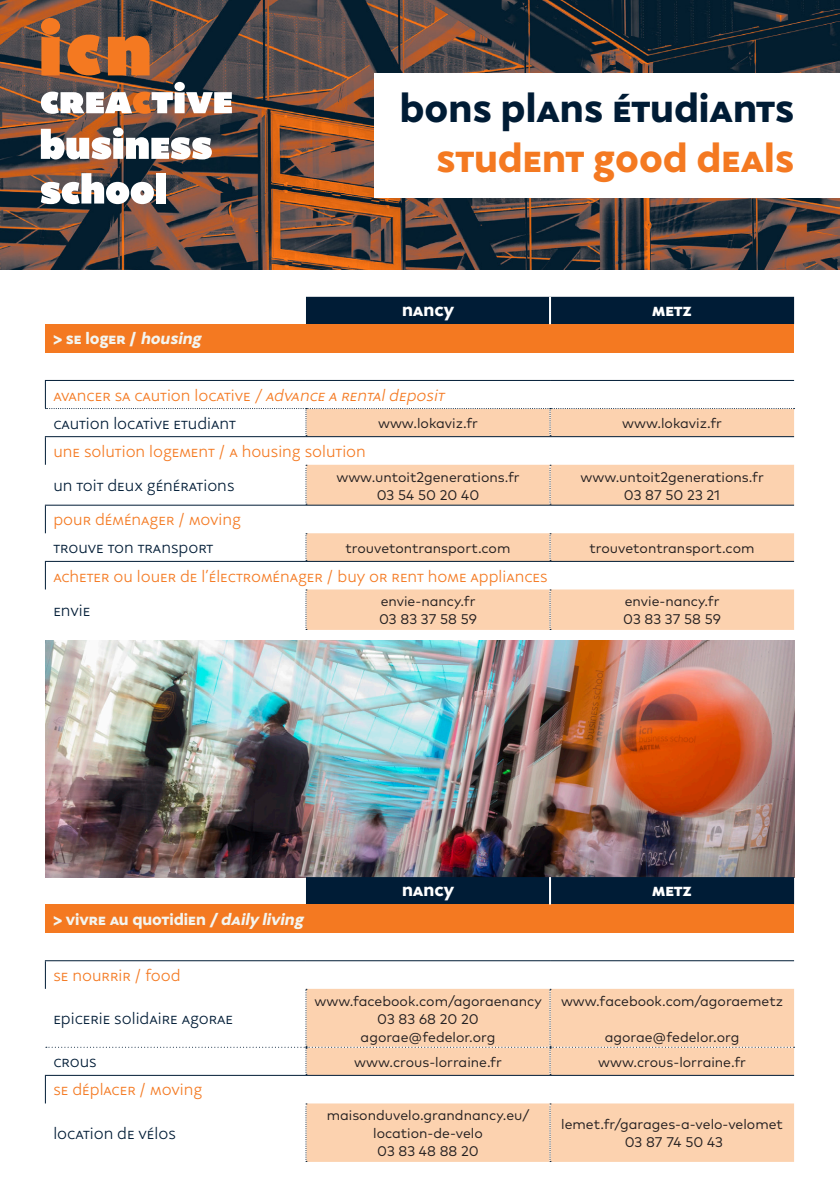
<style>
.page{position:relative;width:840px;height:1191px;background:#fff}
.page>*{position:absolute;margin:0;border:0;box-sizing:border-box;transform-origin:0 0}
.t1{font:700 44px/50px "Artem";color:#001c35;text-align:right}
.t2{font:700 20px "Artem";color:#fff}
.t3{font:300 18px "Artem";color:#f47921}
.t4{font:300 18px "Artem";color:#001c36}
.t5{font:700 18px "Artem";color:#f3f5f0}
.t6{font:14px/18px "Mark Pro";color:#231f20;text-align:center}
.s1{color:#f47921}
.s2{font-style:italic}
</style>
<div class="page">
<div style="left:306px;top:297px;width:487px;height:27px;background:#001c36"></div>
<div style="left:45px;top:324px;width:748px;height:28px;background:#f47921"></div>
<hr style="left:548px;top:297px;width:2px;height:27px;background:#fff">
<hr style="left:45px;top:380px;width:261px;height:1px;background:#001c36">
<hr style="left:306px;top:380px;width:243px;height:1px;background:#001c36">
<hr style="left:549px;top:380px;width:244px;height:1px;background:#001c36">
<svg style="left:45px;top:381px;width:749px;height:249px"></svg>
<img style="left:45px;top:641px;width:748px;height:236px">
<div style="left:306px;top:877px;width:487px;height:27px;background:#001c36"></div>
<div style="left:45px;top:904px;width:748px;height:28px;background:#f47921"></div>
<hr style="left:45px;top:960px;width:261px;height:1px;background:#001c36">
<hr style="left:306px;top:960px;width:243px;height:1px;background:#001c36">
<hr style="left:549px;top:960px;width:244px;height:1px;background:#001c36">
<svg style="left:45px;top:961px;width:749px;height:200px"></svg>
<hr style="left:548px;top:877px;width:2px;height:27px;background:#fff">
<img style="left:0;top:0;width:839px;height:269px">
<div style="left:374px;top:74px;width:465px;height:124px;background:#fff"></div>
<svg style="left:41px;top:127px;width:171px;height:32px"></svg>
<svg style="left:41px;top:173px;width:113px;height:31px"></svg>
<div style="left:156px;top:173px;width:10px;height:30px;background:#fff"></div>
<svg style="left:41px;top:82px;width:191px;height:32px"></svg>
<svg style="left:41px;top:18px;width:19px;height:57px"></svg>
<svg style="left:67px;top:35px;width:33px;height:40px"></svg>
<svg style="left:108px;top:36px;width:41px;height:39px;background:#e17325"></svg>
<p class="t1" style="left:399px;top:85px;width:396px">bons plans étudiants <span class="s1">student good deals</span></p>
<p class="t2" style="left:402px;top:301px;width:54px">NANCY</p>
<p class="t2" style="left:652px;top:301px;width:41px">METZ</p>
<p class="t5" style="left:53px;top:331px;width:152px">&gt; S E L O G E R / <span class="s2">HOUSING</span></p>
<p class="t3" style="left:53px;top:388px;width:395px">Avancer sa caution locative <span class="s2">/ Advance a rentaldeposit</span></p>
<p class="t4" style="left:53px;top:416px;width:184px">Caution Locative Etudiant</p>
<p class="t6" style="left:378px;top:413px;width:101px">www.lokaviz.fr</p>
<p class="t6" style="left:621px;top:413px;width:101px">www.lokaviz.fr</p>
<p class="t3" style="left:53px;top:444px;width:314px">Une solution logement / A housing solution</p>
<p class="t4" style="left:53px;top:478px;width:182px">Un toit deux générations</p>
<p class="t6" style="left:336px;top:466px;width:185px">www.untoit2generations.fr</p>
<p class="t6" style="left:376px;top:484px;width:104px">03 54 50 20 40</p>
<p class="t6" style="left:580px;top:466px;width:185px">www.untoit2generations.fr</p>
<p class="t6" style="left:623px;top:484px;width:98px">03 87 50 23 21</p>
<p class="t3" style="left:53px;top:512px;width:189px">Pour déménager / Moving</p>
<p class="t4" style="left:53px;top:541px;width:161px">Trouve ton transport</p>
<p class="t6" style="left:345px;top:538px;width:166px">trouvetontransport.com</p>
<p class="t6" style="left:589px;top:538px;width:166px">trouvetontransport.com</p>
<p class="t3" style="left:53px;top:569px;width:495px">Acheter ou louer de l’électroménager / Buy or rent home appliances</p>
<p class="t4" style="left:53px;top:603px;width:38px">Envie</p>
<p class="t6" style="left:380px;top:591px;width:96px">envie-nancy.fr</p>
<p class="t6" style="left:379px;top:609px;width:99px">03 83 37 58 59</p>
<p class="t6" style="left:624px;top:591px;width:96px">envie-nancy.fr</p>
<p class="t6" style="left:623px;top:609px;width:99px">03 83 37 58 59</p>
<p class="t5" style="left:53px;top:911px;width:254px">&gt; VIVRE AU QUOTIDIEN <span class="s2">/ dAILY LIVING</span></p>
<p class="t3" style="left:53px;top:968px;width:129px">Se nourrir / food</p>
<p class="t4" style="left:53px;top:1011px;width:181px">Epicerie solidaire Agorae</p>
<p class="t2" style="left:402px;top:881px;width:54px">NANCY</p>
<p class="t2" style="left:652px;top:881px;width:41px">METZ</p>
<p class="t6" style="left:314px;top:990px;width:229px">www.facebook.com/agoraenancy</p>
<p class="t6" style="left:377px;top:1008px;width:103px">03 83 68 20 20</p>
<p class="t6" style="left:360px;top:1026px;width:136px">agorae@fedelor.org</p>
<p class="t6" style="left:560px;top:990px;width:223px">www.facebook.com/agoraemetz</p>
<p class="t6" style="left:604px;top:1026px;width:136px">agorae@fedelor.org</p>
<p class="t4" style="left:53px;top:1054px;width:45px">crous</p>
<p class="t6" style="left:354px;top:1051px;width:149px">www.crous-lorraine.fr</p>
<p class="t6" style="left:598px;top:1051px;width:149px">www.crous-lorraine.fr</p>
<p class="t3" style="left:53px;top:1082px;width:150px">Se déplacer / Moving</p>
<p class="t4" style="left:53px;top:1126px;width:124px">Location de vélos</p>
<p class="t6" style="left:326px;top:1105px;width:204px">maisonduvelo.grandnancy.eu/ location-de-velo</p>
<p class="t6" style="left:377px;top:1141px;width:103px">03 83 48 88 20</p>
<p class="t6" style="left:561px;top:1114px;width:223px">lemet.fr/garages-a-velo-velomet</p>
<p class="t6" style="left:624px;top:1132px;width:100px">03 87 74 50 43</p>
</div>
